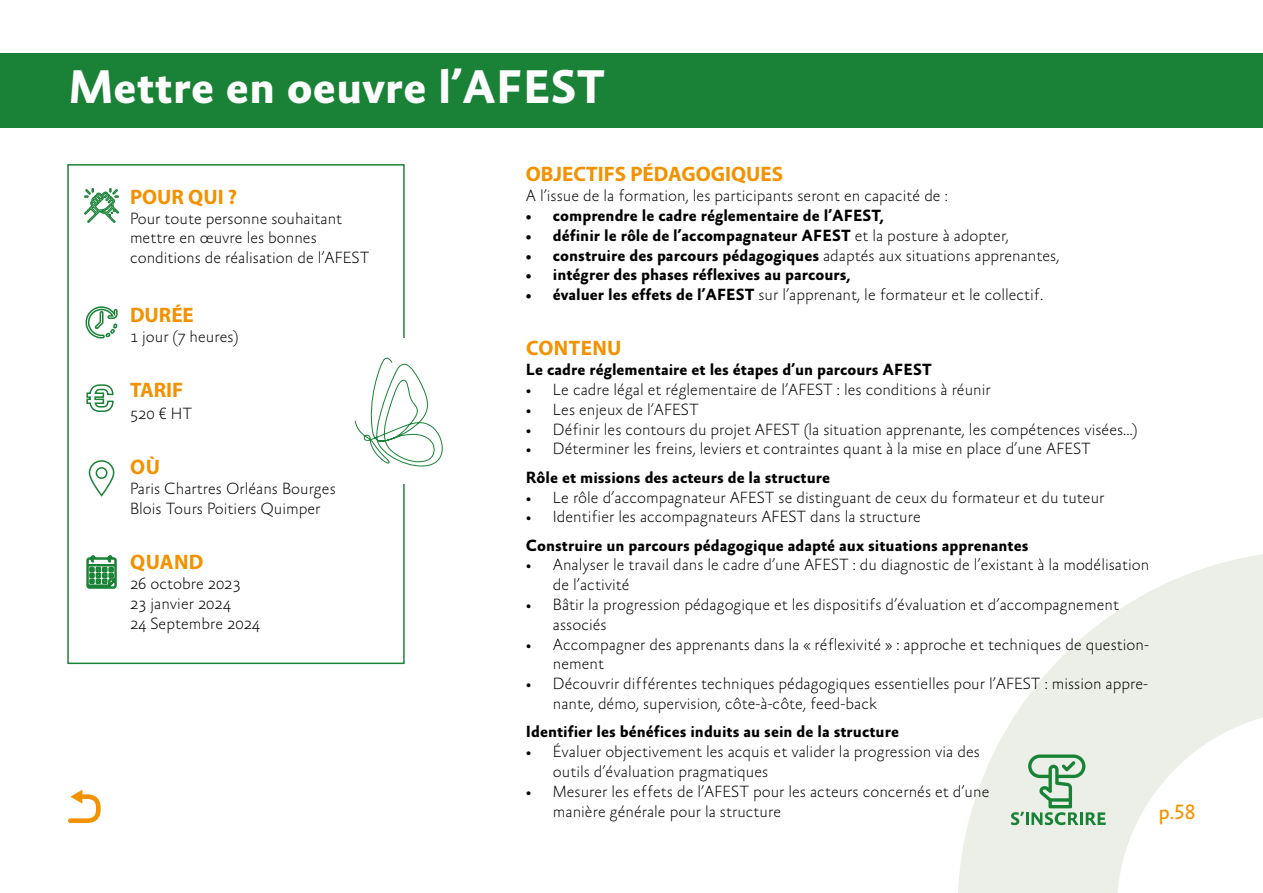
<style>
.page{position:relative;width:1263px;height:893px;background:#fff}
.page>*{position:absolute;margin:0;border:0;box-sizing:border-box;transform-origin:0 0}
.t1{font:700 48px "Absara Sans TF";color:#fff}
.t2{font:700 21px "Myriad Pro";color:#f39200}
.t3{font:700 21px "Myriad Pro";letter-spacing:.02em;color:#f39200}
.t4{font:21px "Absara Sans TF";color:#f39200}
.t5{font:100 16.5px/19.8px "Absara Sans";color:#000}
.t6{font:700 16.5px "Absara Sans TF";color:#000}
.s1{font-family:"Absara Sans";font-weight:100}
.s2{font-family:"Absara Sans TF";font-weight:700}
</style>
<div class="page">
<svg style="left:958px;top:554px;width:305px;height:339px;fill:#ebefe7"></svg>
<div style="left:67px;top:164px;width:338px;height:500px;border:2px solid #198236"></div>
<svg style="left:86px;top:384px;width:28px;height:28px"></svg>
<svg style="left:85px;top:306px;width:33px;height:33px"></svg>
<svg style="left:86px;top:555px;width:31px;height:34px"></svg>
<svg style="left:88px;top:460px;width:27px;height:37px"></svg>
<svg style="left:84px;top:188px;width:35px;height:35px"></svg>
<div style="left:354px;top:338px;width:83px;height:146px;background:#fff"></div>
<svg style="left:354px;top:357px;width:89px;height:110px"></svg>
<div style="left:0;top:54px;width:1263px;height:74px;background:#198236"></div>
<svg style="left:68px;top:790px;width:33px;height:33px"></svg>
<svg style="left:1011px;top:754px;width:95px;height:71px;background:#bad5bd"></svg>
<h1 class="t1" style="left:68px;top:62px;width:538px">Mettre en oeuvre l’AFEST</h1>
<p class="t2" style="left:130px;top:183px;width:109px">POUR QUI ?</p>
<p class="t5" style="left:130px;top:209px;width:241px">Pour toute personne souhaitant mettre en œuvre les bonnes conditions de réalisation de l’AFEST</p>
<p class="t2" style="left:130px;top:301px;width:65px">DURÉE</p>
<p class="t5" style="left:130px;top:327px;width:110px">1 jour (7 heures)</p>
<p class="t2" style="left:130px;top:376px;width:55px">TARIF</p>
<p class="t5" style="left:130px;top:404px;width:64px">520 € HT</p>
<p class="t2" style="left:130px;top:453px;width:31px">OÙ</p>
<p class="t5" style="left:130px;top:479px;width:207px">Paris Chartres Orléans Bourges<br>Blois Tours Poitiers Quimper</p>
<p class="t2" style="left:130px;top:548px;width:75px">QUAND</p>
<p class="t5" style="left:130px;top:574px;width:132px">26 octobre 2023<br>23 janvier 2024<br>24 Septembre 2024</p>
<p class="t2" style="left:526px;top:161px;width:259px">OBJECTIFS PÉDAGOGIQUES</p>
<p class="t5" style="left:526px;top:186px;width:423px">A l’issue de la formation, les participants seront en capacité de :</p>
<p class="t6" style="left:526px;top:207px;width:360px">• comprendre le cadre réglementaire de l’AFEST,</p>
<p class="t6" style="left:526px;top:227px;width:484px">• définir le rôle de l’accompagnateur AFEST <span class="s1">et la posture à adopter,</span></p>
<p class="t6" style="left:526px;top:246px;width:535px">• construire des parcours pédagogiques <span class="s1">adaptés aux situations apprenantes,</span></p>
<p class="t6" style="left:526px;top:266px;width:326px">• intégrer des phases réflexives au parcours,</p>
<p class="t5" style="left:526px;top:285px;width:519px"><span class="s2">• évaluer les effets de l’AFEST</span> sur l’apprenant, le formateur et le collectif.</p>
<p class="t3" style="left:526px;top:335px;width:97px">CONTENU</p>
<p class="t6" style="left:526px;top:361px;width:407px">Le cadre réglementaire et les étapes d’un parcours AFEST</p>
<p class="t5" style="left:526px;top:380px;width:466px">• Le cadre légal et réglementaire de l’AFEST : les conditions à réunir</p>
<p class="t5" style="left:526px;top:400px;width:174px">• Les enjeux de l’AFEST</p>
<p class="t5" style="left:526px;top:420px;width:613px">• Définir les contours du projet AFEST (la situation apprenante, les compétences visées…)</p>
<p class="t5" style="left:526px;top:440px;width:567px">• Déterminer les freins, leviers et contraintes quant à la mise en place d’une AFEST</p>
<p class="t6" style="left:526px;top:469px;width:306px">Rôle et missions des acteurs de la structure</p>
<p class="t5" style="left:526px;top:488px;width:580px">• Le rôle d’accompagnateur AFEST se distinguant de ceux du formateur et du tuteur</p>
<p class="t5" style="left:526px;top:508px;width:396px">• Identifier les accompagnateurs AFEST dans la structure</p>
<p class="t6" style="left:526px;top:537px;width:504px">Construire un parcours pédagogique adapté aux situations apprenantes</p>
<p class="t5" style="left:553px;top:556px;width:598px;text-indent:-27px">• Analyser le travail dans le cadre d’une AFEST : du diagnostic de l’existant à la modélisation de l’activité</p>
<p class="t5" style="left:553px;top:595px;width:568px;text-indent:-27px">• Bâtir la progression pédagogique et les dispositifs d’évaluation et d’accompagnement associés</p>
<p class="t5" style="left:553px;top:635px;width:598px;text-indent:-27px">• Accompagner des apprenants dans la « réflexivité » : approche et techniques de question&shy;nement</p>
<p class="t5" style="left:553px;top:675px;width:597px;text-indent:-27px">• Découvrir différentes techniques pédagogiques essentielles pour l’AFEST : mission appre&shy;nante, démo, supervision, côte-à-côte, feed-back</p>
<p class="t6" style="left:526px;top:723px;width:375px">Identifier les bénéfices induits au sein de la structure</p>
<p class="t5" style="left:553px;top:742px;width:429px;text-indent:-27px">• Évaluer objectivement les acquis et valider la progression via des outils d’évaluation pragmatiques</p>
<p class="t5" style="left:553px;top:782px;width:438px;text-indent:-27px">• Mesurer les effets de l’AFEST pour les acteurs concernés et d’une manière générale pour la structure</p>
<p class="t4" style="left:1158px;top:801px;width:38px">p.58</p>
</div>
